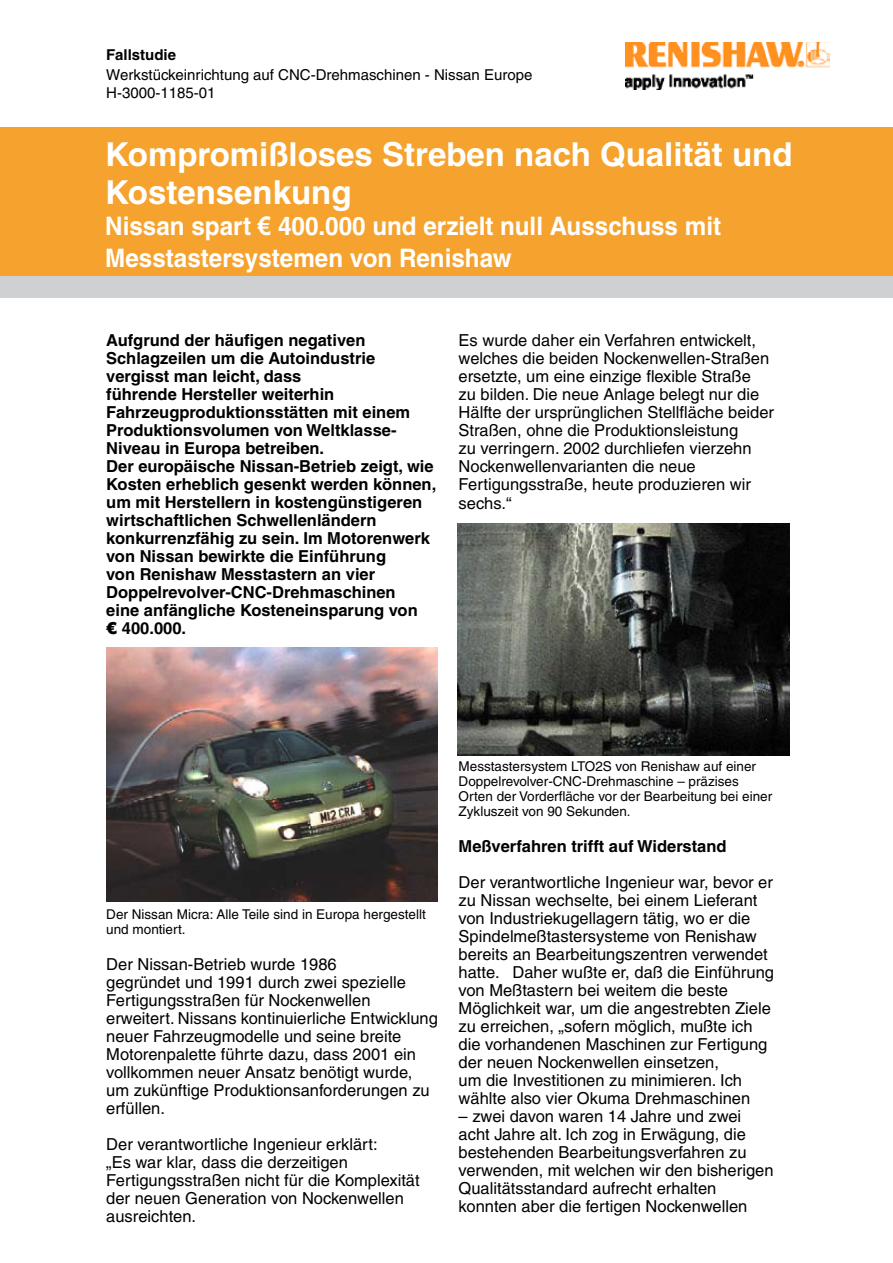
<style>
.page{position:relative;width:893px;height:1263px;background:#fff}
.page>*{position:absolute;margin:0;border:0;box-sizing:border-box;transform-origin:0 0}
.t1{font:700 33px/37.5px "Helvetica";color:#fff}
.t2{font:700 25.5px/31.5px "Helvetica";color:#fff;scale:.95 1}
.t3{font:16.5px/18px "Helvetica";color:#000}
.t4{font:700 16.5px/18px "Helvetica";color:#000}
.t5{font:15px/18px "Helvetica";color:#000}
.t6{font:700 15px "Helvetica";color:#000}
.t7{font:13.5px/15px "Helvetica";color:#000}
.s1{font-family:"Arial"}
.s2{font-family:"Arial";font-weight:900}
</style>
<div class="page">
<div style="left:0;top:128px;width:893px;height:149px;background:#f5a32e"></div>
<div style="left:0;top:276px;width:893px;height:22px;background:#cfd0d1"></div>
<img style="left:626px;top:43px;width:203px;height:46px">
<img style="left:106px;top:647px;width:332px;height:254px">
<img style="left:458px;top:523px;width:331px;height:232px">
<p class="t6" style="left:106px;top:46px;width:71px">Fallstudie</p>
<p class="t5" style="left:106px;top:65px;width:428px">Werkstückeinrichtung auf CNC-Drehmaschinen - Nissan Europe<br>H-3000-1185-01</p>
<h1 class="t1" style="left:105px;top:135px;width:689px">Kompromißloses Streben nach Qualität und<br>Kostensenkung</h1>
<h2 class="t2" style="left:105px;top:210px;width:650px">Nissan spart <span class="s1">€</span> 400.000 und erzielt null Ausschuss mit<br>Messtastersystemen von Renishaw</h2>
<p class="t4" style="left:106px;top:330px;width:331px">Aufgrund der häufigen negativen Schlagzeilen um die Autoindustrie vergisst man leicht, dass<br>führende Hersteller weiterhin Fahrzeugproduktionsstätten mit einem Produktionsvolumen von Weltklasse-Niveau in Europa betreiben.<br>Der europäische Nissan-Betrieb zeigt, wie Kosten erheblich gesenkt werden können, um mit Herstellern in kostengünstigeren wirtschaftlichen Schwellenländern konkurrenzfähig zu sein. Im Motorenwerk von Nissan bewirkte die Einführung<br>von Renishaw Messtastern an vier Doppelrevolver-CNC-Drehmaschinen<br>eine anfängliche Kosteneinsparung von<br><span class="s2">€</span> 400.000.</p>
<p class="t3" style="left:459px;top:331px;width:317px">Es wurde daher ein Verfahren entwickelt, welches die beiden Nockenwellen-Straßen ersetzte, um eine einzige flexible Straße<br>zu bilden. Die neue Anlage belegt nur die Hälfte der ursprünglichen Stellfläche beider Straßen, ohne die Produktionsleistung<br>zu verringern. 2002 durchliefen vierzehn Nockenwellenvarianten die neue Fertigungsstraße, heute produzieren wir sechs.“</p>
<p class="t7" style="left:106px;top:907px;width:321px">Der Nissan Micra: Alle Teile sind in Europa hergestellt und montiert.</p>
<p class="t3" style="left:106px;top:955px;width:333px">Der Nissan-Betrieb wurde 1986<br>gegründet und 1991 durch zwei spezielle Fertigungsstraßen für Nockenwellen erweitert. Nissans kontinuierliche Entwicklung neuer Fahrzeugmodelle und seine breite Motorenpalette führte dazu, dass 2001 ein vollkommen neuer Ansatz benötigt wurde, um zukünftige Produktionsanforderungen zu erfüllen.</p>
<p class="t3" style="left:106px;top:1135px;width:315px">Der verantwortliche Ingenieur erklärt:<br>„Es war klar, dass die derzeitigen Fertigungsstraßen nicht für die Komplexität der neuen Generation von Nockenwellen ausreichten.</p>
<p class="t7" style="left:459px;top:758px;width:315px">Messtastersystem LTO2S von Renishaw auf einer Doppelrevolver-CNC-Drehmaschine – präzises Orten der Vorderfläche vor der Bearbeitung bei einer Zykluszeit von 90 Sekunden.</p>
<p class="t4" style="left:459px;top:837px;width:269px">Meßverfahren trifft auf Widerstand</p>
<p class="t3" style="left:459px;top:873px;width:317px">Der verantwortliche Ingenieur war, bevor er zu Nissan wechselte, bei einem Lieferant von Industriekugellagern tätig, wo er die Spindelmeßtastersysteme von Renishaw bereits an Bearbeitungszentren verwendet hatte. Daher wußte er, daß die Einführung von Meßtastern bei weitem die beste Möglichkeit war, um die angestrebten Ziele zu erreichen, „sofern möglich, mußte ich die vorhandenen Maschinen zur Fertigung der neuen Nockenwellen einsetzen,<br>um die Investitionen zu minimieren. Ich wählte also vier Okuma Drehmaschinen</p>
<p class="t3" style="left:459px;top:1107px;width:316px">– zwei davon waren 14 Jahre und zwei acht Jahre alt. Ich zog in Erwägung, die bestehenden Bearbeitungsverfahren zu verwenden, mit welchen wir den bisherigen Qualitätsstandard aufrecht erhalten konnten aber die fertigen Nockenwellen</p>
</div>
